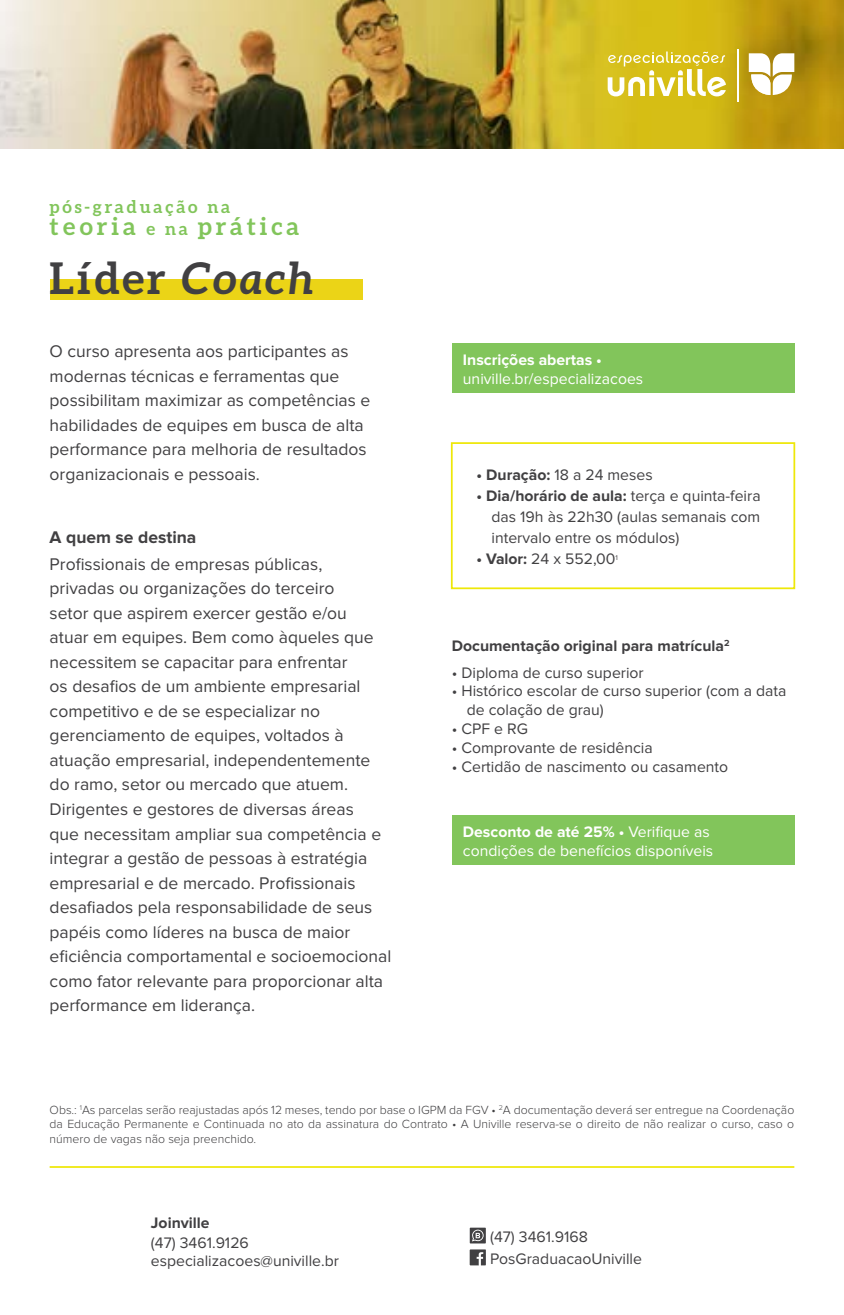
<style>
.page{position:relative;width:844px;height:1315px;background:#fff}
.page>*{position:absolute;margin:0;border:0;box-sizing:border-box;transform-origin:0 0}
.t1{font:700 43.75px "Aleo";letter-spacing:.06em;color:#414042}
.t2{font:700 24.5px "Aleo";letter-spacing:.16em;color:#82c55b}
.t3{font:17.5px/24.5px "Proxima Nova";color:#414042}
.t4{font:700 17.5px "Aleo";letter-spacing:.16em;color:#82c55b}
.t5{font:700 17.5px "Proxima Nova";color:#414042}
.t6{font:15.75px/21px "Proxima Nova";color:#414042}
.t7{font:15.75px/18.9px "Proxima Nova";color:#fff}
.t8{font:700 15.75px "Proxima Nova";color:#414042}
.t9{font:700 15.75px "Proxima Nova";color:#fff}
.t10{font:300 12.25px/14.7px "Proxima Nova";color:#414042;text-align:justify}
.s1{font-size:17.5px}
.s2{font-style:italic}
.s3{font-weight:700}
</style>
<div class="page">
<img style="left:0;top:0;width:843px;height:149px">
<svg style="left:748px;top:53px;width:46px;height:42px"></svg>
<hr style="left:737px;top:49px;width:1px;height:52px;background:#fff">
<svg style="left:607px;top:51px;width:118px;height:46px"></svg>
<div style="left:451px;top:442px;width:344px;height:147px;border:2px solid #eee809"></div>
<hr style="left:50px;top:1166px;width:744px;height:1px;background:#eee809">
<div style="left:451px;top:815px;width:343px;height:50px;background:#82c55b"></div>
<div style="left:451px;top:343px;width:343px;height:49px;background:#82c55b"></div>
<div style="left:50px;top:279px;width:312px;height:20px;background:#ebd417"></div>
<svg style="left:469px;top:1249px;width:17px;height:16px"></svg>
<div style="left:469px;top:1227px;width:16px;height:16px;background:#414042"></div>
<svg style="left:472px;top:1229px;width:11px;height:12px"></svg>
<p class="t4" style="left:50px;top:196px;width:182px">pós-graduação na</p>
<h2 class="t2" style="left:50px;top:212px;width:251px">teoria <span class="s1">e na</span> prática</h2>
<h1 class="t1" style="left:50px;top:252px;width:265px">Líder <span class="s2">Coach</span></h1>
<p class="t3" style="left:50px;top:340px;width:322px">O curso apresenta aos participantes as modernas técnicas e ferramentas que possibilitam maximizar as competências e habilidades de equipes em busca de alta performance para melhoria de resultados organizacionais e pessoais.</p>
<p class="t9" style="left:463px;top:352px;width:140px">Inscrições abertas •</p>
<p class="t7" style="left:463px;top:369px;width:182px">univille.br/especializacoes</p>
<p class="t6" style="left:476px;top:465px;width:177px"><span class="s3">• Duração:</span> 18 a 24 meses</p>
<p class="t6" style="left:491px;top:486px;width:270px;text-align:justify;text-indent:-15px"><span class="s3">• Dia/horário de aula:</span> terça e quinta-feira das 19h às 22h30 (aulas semanais com intervalo entre os módulos)</p>
<p class="t6" style="left:476px;top:549px;width:143px"><span class="s3">• Valor:</span> 24 x 552,00<sup>1</sup></p>
<p class="t5" style="left:50px;top:529px;width:148px">A quem se destina</p>
<p class="t3" style="left:50px;top:552px;width:343px">Profissionais de empresas públicas, privadas ou organizações do terceiro<br>setor que aspirem exercer gestão e/ou<br>atuar em equipes. Bem como àqueles que necessitem se capacitar para enfrentar<br>os desafios de um ambiente empresarial competitivo e de se especializar no gerenciamento de equipes, voltados à atuação empresarial, independentemente do ramo, setor ou mercado que atuem.<br>Dirigentes e gestores de diversas áreas<br>que necessitam ampliar sua competência e integrar a gestão de pessoas à estratégia empresarial e de mercado. Profissionais desafiados pela responsabilidade de seus papéis como líderes na busca de maior eficiência comportamental e socioemocional como fator relevante para proporcionar alta performance em liderança.</p>
<p class="t8" style="left:451px;top:639px;width:279px">Documentação original para matrícula<sup>2</sup></p>
<p class="t6" style="left:451px;top:662px;width:193px">• Diploma de curso superior</p>
<p class="t6" style="left:466px;top:682px;width:321px;line-height:18.9px;text-indent:-15px">• Histórico escolar de curso superior (com a data de colação de grau)</p>
<p class="t6" style="left:451px;top:719px;width:78px">• CPF e RG</p>
<p class="t6" style="left:451px;top:738px;width:202px">• Comprovante de residência</p>
<p class="t6" style="left:451px;top:757px;width:278px">• Certidão de nascimento ou casamento</p>
<p class="t7" style="left:463px;top:823px;width:252px"><span class="s3">Desconto de até 25% •</span> Verifique as condições de benefícios disponíveis</p>
<p class="t10" style="left:50px;top:1102px;width:746px">Obs.: <sup>1</sup>As parcelas serão reajustadas após 12 meses, tendo por base o IGPM da FGV • <sup>2</sup>A documentação deverá ser entregue na Coordenação da Educação Permanente e Continuada no ato da assinatura do Contrato • A Univille reserva-se o direito de não realizar o curso, caso o número de vagas não seja preenchido.</p>
<p class="t8" style="left:151px;top:1215px;width:60px">Joinville</p>
<p class="t6" style="left:151px;top:1234px;width:189px;line-height:17.5px">(47) 3461.9126 especializacoes@univille.br</p>
<p class="t6" style="left:490px;top:1226px;width:153px;line-height:21.9px">(47) 3461.9168<br>PosGraduacaoUniville</p>
</div>
